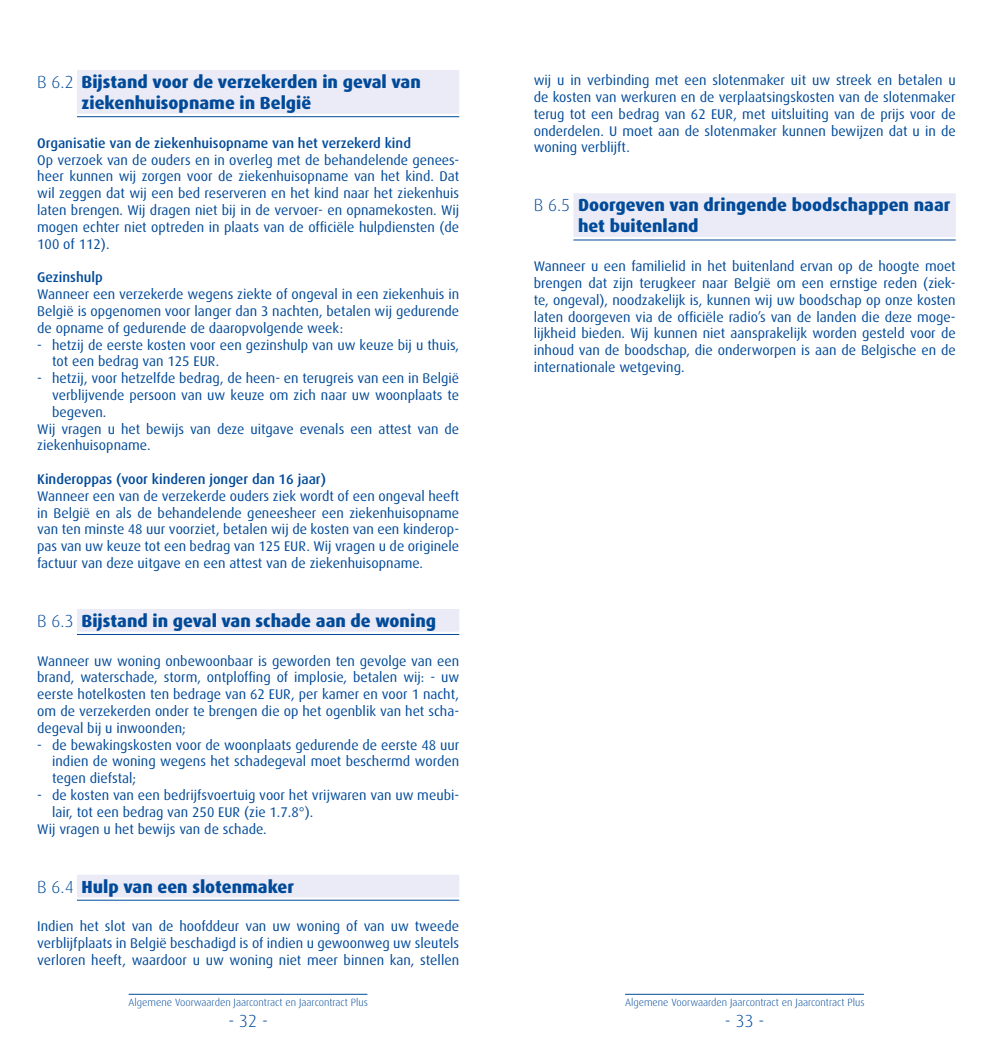
<style>
.page{position:relative;width:993px;height:1042px;background:#fff}
.page>*{position:absolute;margin:0;border:0;box-sizing:border-box;transform-origin:0 0}
.t1{font:800 17.5px/21px "Dax";color:#004a99}
.t2{font:300 17.5px "Dax";color:#004a99}
.t3{font:14px/16.8px "Dax";color:#004a99;text-align:justify}
.t4{font:500 14px "Dax";color:#004a99}
.t5{font:300 10.5px "Dax";color:#004a99}
.s1{font-weight:300}
</style>
<div class="page">
<hr style="left:128px;top:994px;width:239px;height:1px;background:#004a99">
<hr style="left:625px;top:994px;width:238px;height:1px;background:#004a99">
<div style="left:77px;top:70px;width:382px;height:44px;background:#eaebf6"></div>
<hr style="left:77px;top:116px;width:382px;height:1px;background:#004a99">
<div style="left:77px;top:609px;width:382px;height:23px;background:#eaebf6"></div>
<hr style="left:77px;top:634px;width:382px;height:1px;background:#004a99">
<div style="left:77px;top:874px;width:382px;height:23px;background:#eaebf6"></div>
<hr style="left:77px;top:900px;width:382px;height:1px;background:#004a99">
<div style="left:573px;top:193px;width:382px;height:44px;background:#eaebf6"></div>
<hr style="left:573px;top:240px;width:382px;height:1px;background:#004a99">
<p class="t1" style="left:82px;top:72px;width:340px;text-indent:-44px"><span class="s1">B 6.2</span> Bijstand voor de verzekerden in geval van ziekenhuisopname in België</p>
<p class="t4" style="left:37px;top:135px;width:375px">Organisatie van de ziekenhuisopname van het verzekerd kind</p>
<p class="t3" style="left:37px;top:152px;width:423px">Op verzoek van de ouders en in overleg met de behandelende genees&shy;heer kunnen wij zorgen voor de ziekenhuisopname van het kind. Dat wil zeggen dat wij een bed reserveren en het kind naar het ziekenhuis laten brengen. Wij dragen niet bij in de vervoer- en opnamekosten. Wij mogen echter niet optreden in plaats van de officiële hulpdiensten (de 100 of 112).</p>
<p class="t4" style="left:37px;top:270px;width:67px">Gezinshulp</p>
<p class="t3" style="left:37px;top:286px;width:423px">Wanneer een verzekerde wegens ziekte of ongeval in een ziekenhuis in België is opgenomen voor langer dan 3 nachten, betalen wij gedurende de opname of gedurende de daaropvolgende week:</p>
<p class="t3" style="left:52px;top:336px;width:408px;text-indent:-15px">- hetzij de eerste kosten voor een gezinshulp van uw keuze bij u thuis, tot een bedrag van 125 EUR.</p>
<p class="t3" style="left:37px;top:370px;width:423px">- hetzij, voor hetzelfde bedrag, de heen- en terugreis van een in België</p>
<p class="t3" style="left:52px;top:387px;width:408px">verblijvende persoon van uw keuze om zich naar uw woonplaats te</p>
<p class="t3" style="left:52px;top:404px;width:56px">begeven.</p>
<p class="t3" style="left:37px;top:420px;width:423px">Wij vragen u het bewijs van deze uitgave evenals een attest van de</p>
<p class="t3" style="left:37px;top:437px;width:115px">ziekenhuisopname.</p>
<p class="t4" style="left:37px;top:471px;width:290px">Kinderoppas (voor kinderen jonger dan 16 jaar)</p>
<p class="t3" style="left:37px;top:488px;width:423px">Wanneer een van de verzekerde ouders ziek wordt of een ongeval heeft in België en als de behandelende geneesheer een ziekenhuisopname van ten minste 48 uur voorziet, betalen wij de kosten van een kinderop&shy;pas van uw keuze tot een bedrag van 125 EUR. Wij vragen u de originele factuur van deze uitgave en een attest van de ziekenhuisopname.</p>
<p class="t1" style="left:37px;top:610px;width:400px"><span class="s1">B 6.3</span> Bijstand in geval van schade aan de woning</p>
<p class="t3" style="left:37px;top:652px;width:423px">Wanneer uw woning onbewoonbaar is geworden ten gevolge van een brand, waterschade, storm, ontploffing of implosie, betalen wij: - uw eerste hotelkosten ten bedrage van 62 EUR, per kamer en voor 1 nacht, om de verzekerden onder te brengen die op het ogenblik van het scha&shy;degeval bij u inwoonden;</p>
<p class="t3" style="left:52px;top:736px;width:408px;text-indent:-15px">- de bewakingskosten voor de woonplaats gedurende de eerste 48 uur indien de woning wegens het schadegeval moet beschermd worden tegen diefstal;</p>
<p class="t3" style="left:37px;top:787px;width:423px">- de kosten van een bedrijfsvoertuig voor het vrijwaren van uw meubi-</p>
<p class="t3" style="left:52px;top:804px;width:262px">lair, tot een bedrag van 250 EUR (zie 1.7.8°).</p>
<p class="t3" style="left:37px;top:820px;width:231px">Wij vragen u het bewijs van de schade.</p>
<p class="t1" style="left:37px;top:876px;width:258px"><span class="s1">B 6.4</span> Hulp van een slotenmaker</p>
<p class="t3" style="left:37px;top:918px;width:423px">Indien het slot van de hoofddeur van uw woning of van uw tweede verblijfplaats in België beschadigd is of indien u gewoonweg uw sleutels verloren heeft, waardoor u uw woning niet meer binnen kan, stellen</p>
<p class="t5" style="left:128px;top:997px;width:241px">Algemene Voorwaarden Jaarcontract en Jaarcontract Plus</p>
<p class="t2" style="left:228px;top:1011px;width:41px">- 32 -</p>
<p class="t3" style="left:533px;top:72px;width:423px">wij u in verbinding met een slotenmaker uit uw streek en betalen u de kosten van werkuren en de verplaatsingskosten van de slotenmaker terug tot een bedrag van 62 EUR, met uitsluiting van de prijs voor de onderdelen. U moet aan de slotenmaker kunnen bewijzen dat u in de woning verblijft.</p>
<p class="t1" style="left:578px;top:195px;width:374px;text-indent:-44px"><span class="s1">B 6.5</span> Doorgeven van dringende boodschappen naar het buitenland</p>
<p class="t3" style="left:533px;top:258px;width:423px">Wanneer u een familielid in het buitenland ervan op de hoogte moet brengen dat zijn terugkeer naar België om een ernstige reden (ziek&shy;te, ongeval), noodzakelijk is, kunnen wij uw boodschap op onze kosten laten doorgeven via de officiële radio’s van de landen die deze moge&shy;lijkheid bieden. Wij kunnen niet aansprakelijk worden gesteld voor de inhoud van de boodschap, die onderworpen is aan de Belgische en de internationale wetgeving.</p>
<p class="t5" style="left:624px;top:997px;width:241px">Algemene Voorwaarden Jaarcontract en Jaarcontract Plus</p>
<p class="t2" style="left:724px;top:1011px;width:41px">- 33 -</p>
</div>
